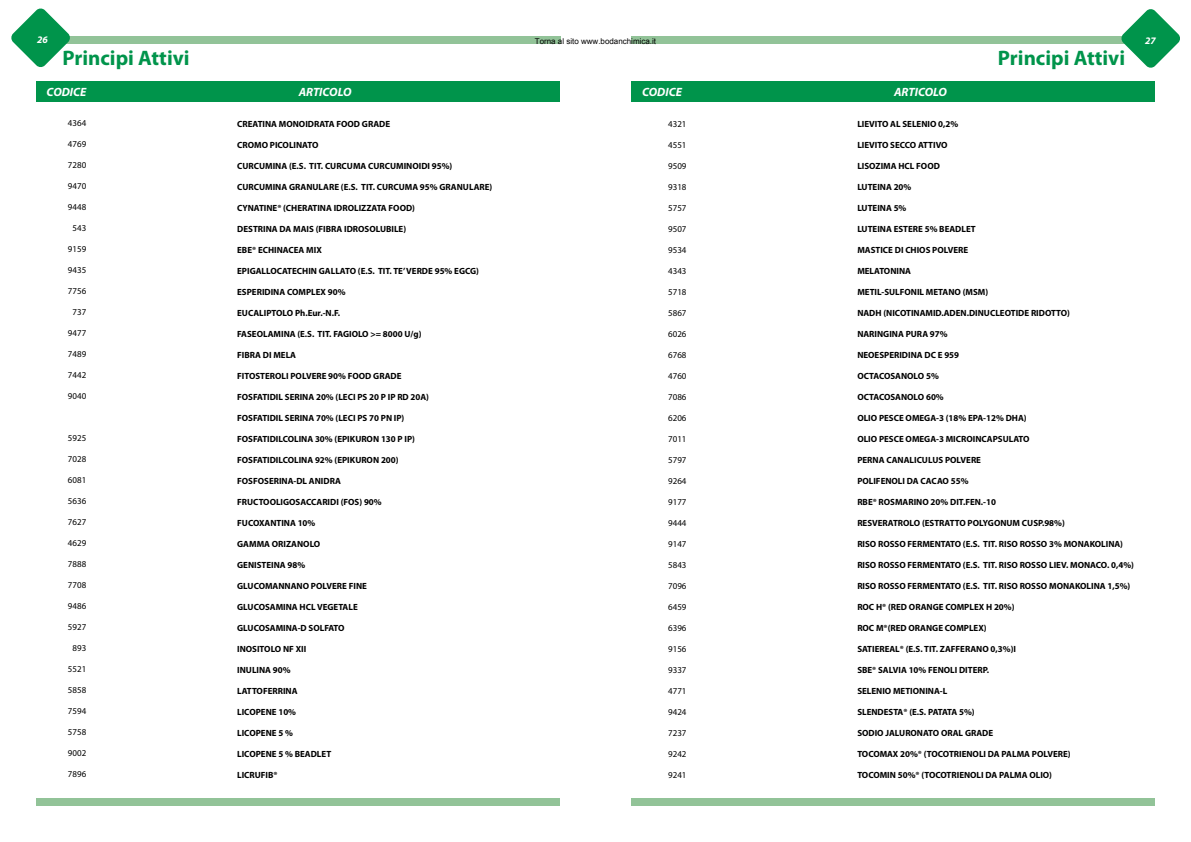
<style>
.page{position:relative;width:1191px;height:842px;background:#fff}
.page>*{position:absolute;margin:0;border:0;box-sizing:border-box;transform-origin:0 0}
.t1{font:700 21px "Myriad Pro";color:#00944b}
.t2{font:italic 700 12px "Myriad Pro";color:#fff}
.t3{font:italic 700 10px "Myriad Pro";color:#fff}
.t4{font:700 9px "Myriad Pro";color:#000}
.t5{font:9px "Myriad Pro";color:#000}
.t6{font:8px "Arial";color:#000}
</style>
<div class="page">
<div style="left:631px;top:36px;width:505px;height:8px;background:#92c398"></div>
<svg style="left:1121px;top:9px;width:59px;height:59px"></svg>
<div style="left:631px;top:81px;width:524px;height:20px;background:#00944b"></div>
<div style="left:631px;top:798px;width:524px;height:8px;background:#92c398"></div>
<div style="left:56px;top:36px;width:504px;height:8px;background:#92c398"></div>
<svg style="left:11px;top:8px;width:59px;height:59px"></svg>
<div style="left:36px;top:81px;width:523px;height:20px;background:#00944b"></div>
<div style="left:36px;top:798px;width:523px;height:8px;background:#92c398"></div>
<p class="t3" style="left:37px;top:33px;width:12px">26</p>
<p class="t6" style="left:535px;top:36px;width:123px">Torna al sito www.bodanchimica.it</p>
<p class="t3" style="left:1145px;top:34px;width:12px">27</p>
<h1 class="t1" style="left:62px;top:45px;width:129px">Principi Attivi</h1>
<h1 class="t1" style="left:998px;top:45px;width:129px">Principi Attivi</h1>
<h2 class="t2" style="left:47px;top:84px;width:41px">CODICE</h2>
<h2 class="t2" style="left:299px;top:84px;width:54px">ARTICOLO</h2>
<h2 class="t2" style="left:642px;top:84px;width:41px">CODICE</h2>
<h2 class="t2" style="left:894px;top:84px;width:54px">ARTICOLO</h2>
<p class="t5" style="left:68px;top:117px;width:20px">4364</p>
<p class="t5" style="left:68px;top:138px;width:20px">4769</p>
<p class="t5" style="left:68px;top:159px;width:20px">7280</p>
<p class="t5" style="left:68px;top:180px;width:20px">9470</p>
<p class="t5" style="left:68px;top:201px;width:20px">9448</p>
<p class="t5" style="left:73px;top:222px;width:15px">543</p>
<p class="t5" style="left:68px;top:243px;width:20px">9159</p>
<p class="t5" style="left:68px;top:264px;width:20px">9435</p>
<p class="t5" style="left:68px;top:285px;width:20px">7756</p>
<p class="t5" style="left:73px;top:306px;width:15px">737</p>
<p class="t5" style="left:68px;top:327px;width:20px">9477</p>
<p class="t5" style="left:68px;top:348px;width:20px">7489</p>
<p class="t5" style="left:68px;top:369px;width:20px">7442</p>
<p class="t5" style="left:68px;top:390px;width:20px">9040</p>
<p class="t5" style="left:68px;top:432px;width:20px">5925</p>
<p class="t5" style="left:68px;top:453px;width:20px">7028</p>
<p class="t5" style="left:68px;top:474px;width:20px">6081</p>
<p class="t5" style="left:68px;top:495px;width:20px">5636</p>
<p class="t5" style="left:68px;top:516px;width:20px">7627</p>
<p class="t5" style="left:68px;top:537px;width:20px">4629</p>
<p class="t5" style="left:68px;top:558px;width:20px">7888</p>
<p class="t5" style="left:68px;top:579px;width:20px">7708</p>
<p class="t5" style="left:68px;top:600px;width:20px">9486</p>
<p class="t5" style="left:68px;top:621px;width:20px">5927</p>
<p class="t5" style="left:73px;top:642px;width:15px">893</p>
<p class="t5" style="left:68px;top:663px;width:20px">5521</p>
<p class="t5" style="left:68px;top:684px;width:20px">5858</p>
<p class="t5" style="left:68px;top:705px;width:20px">7594</p>
<p class="t5" style="left:68px;top:726px;width:20px">5758</p>
<p class="t5" style="left:68px;top:747px;width:20px">9002</p>
<p class="t5" style="left:68px;top:768px;width:20px">7896</p>
<p class="t4" style="left:857px;top:118px;width:102px">LIEVITO AL SELENIO 0,2%</p>
<p class="t4" style="left:857px;top:139px;width:92px">LIEVITO SECCO ATTIVO</p>
<p class="t4" style="left:857px;top:160px;width:84px">LISOZIMA HCL FOOD</p>
<p class="t4" style="left:857px;top:181px;width:56px">LUTEINA 20%</p>
<p class="t4" style="left:857px;top:202px;width:51px">LUTEINA 5%</p>
<p class="t4" style="left:857px;top:223px;width:120px">LUTEINA ESTERE 5% BEADLET</p>
<p class="t4" style="left:857px;top:244px;width:112px">MASTICE DI CHIOS POLVERE</p>
<p class="t4" style="left:857px;top:265px;width:55px">MELATONINA</p>
<p class="t4" style="left:857px;top:286px;width:132px">METIL-SULFONIL METANO (MSM)</p>
<p class="t4" style="left:857px;top:307px;width:214px">NADH (NICOTINAMID.ADEN.DINUCLEOTIDE RIDOTTO)</p>
<p class="t4" style="left:857px;top:328px;width:92px">NARINGINA PURA 97%</p>
<p class="t4" style="left:857px;top:349px;width:103px">NEOESPERIDINA DC E 959</p>
<p class="t4" style="left:857px;top:370px;width:83px">OCTACOSANOLO 5%</p>
<p class="t4" style="left:857px;top:391px;width:88px">OCTACOSANOLO 60%</p>
<p class="t4" style="left:857px;top:412px;width:171px">OLIO PESCE OMEGA-3 (18% EPA-12% DHA)</p>
<p class="t4" style="left:857px;top:433px;width:174px">OLIO PESCE OMEGA-3 MICROINCAPSULATO</p>
<p class="t4" style="left:857px;top:454px;width:125px">PERNA CANALICULUS POLVERE</p>
<p class="t4" style="left:857px;top:475px;width:113px">POLIFENOLI DA CACAO 55%</p>
<p class="t4" style="left:857px;top:496px;width:140px">RBE® ROSMARINO 20% DIT.FEN.-10</p>
<p class="t4" style="left:857px;top:517px;width:209px">RESVERATROLO (ESTRATTO POLYGONUM CUSP.98%)</p>
<p class="t4" style="left:857px;top:538px;width:267px">RISO ROSSO FERMENTATO (E.S. TIT. RISO ROSSO 3% MONAKOLINA)</p>
<p class="t4" style="left:857px;top:559px;width:278px">RISO ROSSO FERMENTATO (E.S. TIT. RISO ROSSO LIEV. MONACO. 0,4%)</p>
<p class="t4" style="left:857px;top:580px;width:274px">RISO ROSSO FERMENTATO (E.S. TIT. RISO ROSSO MONAKOLINA 1,5%)</p>
<p class="t4" style="left:857px;top:601px;width:159px">ROC H® (RED ORANGE COMPLEX H 20%)</p>
<p class="t4" style="left:857px;top:622px;width:131px">ROC M®(RED ORANGE COMPLEX)</p>
<p class="t4" style="left:857px;top:643px;width:160px">SATIEREAL® (E.S. TIT. ZAFFERANO 0,3%)I</p>
<p class="t4" style="left:857px;top:664px;width:133px">SBE® SALVIA 10% FENOLI DITERP.</p>
<p class="t4" style="left:857px;top:685px;width:91px">SELENIO METIONINA-L</p>
<p class="t4" style="left:857px;top:706px;width:119px">SLENDESTA® (E.S. PATATA 5%)</p>
<p class="t4" style="left:857px;top:727px;width:137px">SODIO JALURONATO ORAL GRADE</p>
<p class="t4" style="left:857px;top:748px;width:215px">TOCOMAX 20%® (TOCOTRIENOLI DA PALMA POLVERE)</p>
<p class="t4" style="left:857px;top:769px;width:196px">TOCOMIN 50%® (TOCOTRIENOLI DA PALMA OLIO)</p>
<p class="t4" style="left:237px;top:118px;width:154px">CREATINA MONOIDRATA FOOD GRADE</p>
<p class="t4" style="left:237px;top:139px;width:83px">CROMO PICOLINATO</p>
<p class="t4" style="left:237px;top:160px;width:217px">CURCUMINA (E.S. TIT. CURCUMA CURCUMINOIDI 95%)</p>
<p class="t4" style="left:237px;top:181px;width:257px">CURCUMINA GRANULARE (E.S. TIT. CURCUMA 95% GRANULARE)</p>
<p class="t4" style="left:237px;top:202px;width:179px">CYNATINE® (CHERATINA IDROLIZZATA FOOD)</p>
<p class="t4" style="left:237px;top:223px;width:170px">DESTRINA DA MAIS (FIBRA IDROSOLUBILE)</p>
<p class="t4" style="left:237px;top:244px;width:86px">EBE® ECHINACEA MIX</p>
<p class="t4" style="left:237px;top:265px;width:243px">EPIGALLOCATECHIN GALLATO (E.S. TIT. TE’ VERDE 95% EGCG)</p>
<p class="t4" style="left:237px;top:286px;width:110px">ESPERIDINA COMPLEX 90%</p>
<p class="t4" style="left:237px;top:307px;width:104px">EUCALIPTOLO Ph.Eur.-N.F.</p>
<p class="t4" style="left:237px;top:328px;width:186px">FASEOLAMINA (E.S. TIT. FAGIOLO &gt;= 8000 U/g)</p>
<p class="t4" style="left:237px;top:349px;width:60px">FIBRA DI MELA</p>
<p class="t4" style="left:237px;top:370px;width:166px">FITOSTEROLI POLVERE 90% FOOD GRADE</p>
<p class="t4" style="left:237px;top:391px;width:193px">FOSFATIDIL SERINA 20% (LECI PS 20 P IP RD 20A)</p>
<p class="t4" style="left:237px;top:412px;width:169px">FOSFATIDIL SERINA 70% (LECI PS 70 PN IP)</p>
<p class="t4" style="left:237px;top:433px;width:179px">FOSFATIDILCOLINA 30% (EPIKURON 130 P IP)</p>
<p class="t4" style="left:237px;top:454px;width:163px">FOSFATIDILCOLINA 92% (EPIKURON 200)</p>
<p class="t4" style="left:237px;top:475px;width:105px">FOSFOSERINA-DL ANIDRA</p>
<p class="t4" style="left:237px;top:496px;width:146px">FRUCTOOLIGOSACCARIDI (FOS) 90%</p>
<p class="t4" style="left:237px;top:517px;width:80px">FUCOXANTINA 10%</p>
<p class="t4" style="left:237px;top:538px;width:85px">GAMMA ORIZANOLO</p>
<p class="t4" style="left:237px;top:559px;width:70px">GENISTEINA 98%</p>
<p class="t4" style="left:237px;top:580px;width:131px">GLUCOMANNANO POLVERE FINE</p>
<p class="t4" style="left:237px;top:601px;width:122px">GLUCOSAMINA HCL VEGETALE</p>
<p class="t4" style="left:237px;top:622px;width:109px">GLUCOSAMINA-D SOLFATO</p>
<p class="t4" style="left:237px;top:643px;width:71px">INOSITOLO NF XII</p>
<p class="t4" style="left:237px;top:664px;width:55px">INULINA 90%</p>
<p class="t4" style="left:237px;top:685px;width:62px">LATTOFERRINA</p>
<p class="t4" style="left:237px;top:706px;width:60px">LICOPENE 10%</p>
<p class="t4" style="left:237px;top:727px;width:57px">LICOPENE 5 %</p>
<p class="t4" style="left:237px;top:748px;width:95px">LICOPENE 5 % BEADLET</p>
<p class="t4" style="left:237px;top:769px;width:42px">LICRUFIB®</p>
<p class="t5" style="left:668px;top:119px;width:20px">4321</p>
<p class="t5" style="left:668px;top:140px;width:20px">4551</p>
<p class="t5" style="left:668px;top:161px;width:20px">9509</p>
<p class="t5" style="left:668px;top:182px;width:20px">9318</p>
<p class="t5" style="left:668px;top:203px;width:20px">5757</p>
<p class="t5" style="left:668px;top:224px;width:20px">9507</p>
<p class="t5" style="left:668px;top:245px;width:20px">9534</p>
<p class="t5" style="left:668px;top:266px;width:20px">4343</p>
<p class="t5" style="left:668px;top:287px;width:20px">5718</p>
<p class="t5" style="left:668px;top:308px;width:20px">5867</p>
<p class="t5" style="left:668px;top:329px;width:20px">6026</p>
<p class="t5" style="left:668px;top:350px;width:20px">6768</p>
<p class="t5" style="left:668px;top:371px;width:20px">4760</p>
<p class="t5" style="left:668px;top:392px;width:20px">7086</p>
<p class="t5" style="left:668px;top:413px;width:20px">6206</p>
<p class="t5" style="left:668px;top:434px;width:20px">7011</p>
<p class="t5" style="left:668px;top:455px;width:20px">5797</p>
<p class="t5" style="left:668px;top:476px;width:20px">9264</p>
<p class="t5" style="left:668px;top:497px;width:20px">9177</p>
<p class="t5" style="left:668px;top:518px;width:20px">9444</p>
<p class="t5" style="left:668px;top:539px;width:20px">9147</p>
<p class="t5" style="left:668px;top:560px;width:20px">5843</p>
<p class="t5" style="left:668px;top:581px;width:20px">7096</p>
<p class="t5" style="left:668px;top:602px;width:20px">6459</p>
<p class="t5" style="left:668px;top:622px;width:20px">6396</p>
<p class="t5" style="left:668px;top:643px;width:20px">9156</p>
<p class="t5" style="left:668px;top:664px;width:20px">9337</p>
<p class="t5" style="left:668px;top:685px;width:20px">4771</p>
<p class="t5" style="left:668px;top:706px;width:20px">9424</p>
<p class="t5" style="left:668px;top:727px;width:20px">7237</p>
<p class="t5" style="left:668px;top:748px;width:20px">9242</p>
<p class="t5" style="left:668px;top:769px;width:20px">9241</p>
</div>
